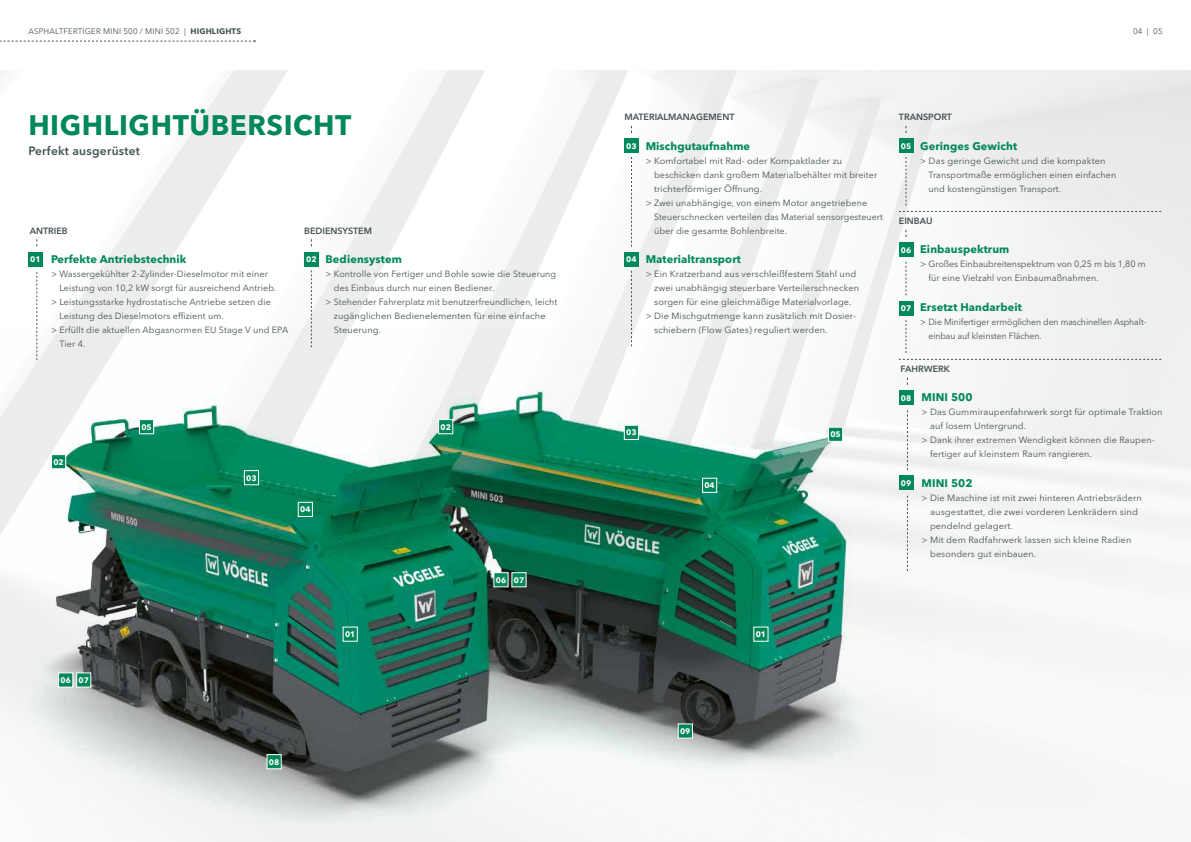
<style>
.page{position:relative;width:1191px;height:842px;background:#fff}
.page>*{position:absolute;margin:0;border:0;box-sizing:border-box;transform-origin:0 0}
.t1{font:700 28px "Avenir Next LT Pro";letter-spacing:.02em;color:#008858}
.t2{font:600 12px "Avenir Next LT Pro";letter-spacing:.02em;color:#455256}
.t3{font:700 11px "Avenir Next LT Pro";letter-spacing:.01em;color:#008858}
.t4{font:9px/14px "Avenir Next LT Pro";letter-spacing:.01em;color:#455256}
.t5{font:9px/14px "Avenir Next LT Pro";letter-spacing:-.01em;color:#455256}
.t6{font:600 9px "Avenir Next LT Pro";color:#455256}
.t7{font:9px "Avenir Next LT Pro";letter-spacing:.01em;color:#455256;scale:1.04 1}
.t8{font:700 8px "Avenir Next LT Pro";color:#fff}
.t9{font:8px "Avenir Next LT Pro";letter-spacing:.02em;color:#455256}
.s1{font-weight:700}
</style>
<div class="page">
<img style="left:0;top:71px;width:1191px;height:739px">
<img style="left:0;top:327px;width:936px;height:515px">
<img style="left:56px;top:392px;width:482px;height:227px">
<div style="left:28px;top:252px;width:15px;height:14px;background:#008858"></div>
<div style="left:266px;top:754px;width:16px;height:15px;background:#008858;border:1px solid #fff"></div>
<svg style="left:342px;top:626px;width:16px;height:16px"></svg>
<div style="left:244px;top:470px;width:15px;height:15px;background:#008858;border:1px solid #fff"></div>
<div style="left:624px;top:425px;width:15px;height:15px;background:#008858;border:1px solid #fff"></div>
<div style="left:51px;top:454px;width:15px;height:15px;background:#008858;border:1px solid #fff"></div>
<div style="left:828px;top:427px;width:15px;height:15px;background:#008858;border:1px solid #fff"></div>
<div style="left:298px;top:502px;width:15px;height:15px;background:#008858;border:1px solid #fff"></div>
<div style="left:702px;top:478px;width:15px;height:15px;background:#008858;border:1px solid #fff"></div>
<div style="left:438px;top:419px;width:15px;height:15px;background:#008858;border:1px solid #fff"></div>
<div style="left:58px;top:672px;width:15px;height:16px;background:#008858;border:1px solid #fff"></div>
<div style="left:493px;top:572px;width:15px;height:15px;background:#008858;border:1px solid #fff"></div>
<div style="left:76px;top:672px;width:15px;height:16px;background:#008858;border:1px solid #fff"></div>
<div style="left:511px;top:572px;width:15px;height:15px;background:#008858;border:1px solid #fff"></div>
<div style="left:677px;top:723px;width:16px;height:16px;background:#008858;border:1px solid #fff"></div>
<div style="left:139px;top:419px;width:15px;height:15px;background:#008858;border:1px solid #fff"></div>
<svg style="left:753px;top:626px;width:15px;height:16px"></svg>
<svg style="left:37px;top:272px;width:1px;height:88px"></svg>
<div style="left:624px;top:139px;width:14px;height:14px;background:#008858"></div>
<svg style="left:631px;top:157px;width:1px;height:90px"></svg>
<div style="left:624px;top:252px;width:14px;height:14px;background:#008858"></div>
<svg style="left:631px;top:271px;width:1px;height:75px"></svg>
<div style="left:304px;top:252px;width:14px;height:14px;background:#008858"></div>
<svg style="left:311px;top:270px;width:1px;height:77px"></svg>
<div style="left:899px;top:139px;width:14px;height:14px;background:#008858"></div>
<div style="left:899px;top:390px;width:14px;height:15px;background:#008858"></div>
<svg style="left:907px;top:410px;width:1px;height:60px"></svg>
<div style="left:899px;top:476px;width:14px;height:14px;background:#008858"></div>
<svg style="left:907px;top:496px;width:1px;height:75px"></svg>
<div style="left:899px;top:243px;width:14px;height:14px;background:#008858"></div>
<svg style="left:905px;top:262px;width:1px;height:33px"></svg>
<div style="left:899px;top:301px;width:14px;height:14px;background:#008858"></div>
<svg style="left:905px;top:320px;width:1px;height:33px"></svg>
<svg style="left:899px;top:157px;width:262px;height:55px"></svg>
<svg style="left:899px;top:359px;width:262px;height:1px"></svg>
<svg style="left:0;top:40px;width:256px;height:2px"></svg>
<p class="t9" style="left:28px;top:27px;width:214px">ASPHALTFERTIGER MINI 500 / MINI 502 | <span class="s1">HIGHLIGHTS</span></p>
<p class="t9" style="left:1133px;top:27px;width:31px">04 | 05</p>
<h1 class="t1" style="left:28px;top:108px;width:325px">HIGHLIGHTÜBERSICHT</h1>
<h2 class="t2" style="left:28px;top:143px;width:113px">Perfekt ausgerüstet</h2>
<p class="t6" style="left:30px;top:225px;width:39px">ANTRIEB</p>
<p class="t3" style="left:51px;top:252px;width:137px">Perfekte Antriebstechnik</p>
<p class="t4" style="left:51px;top:267px;width:218px">&gt; Wassergekühlter 2-Zylinder-Dieselmotor mit einer</p>
<p class="t4" style="left:59px;top:281px;width:218px">Leistung von 10,2 kW sorgt für ausreichend Antrieb.</p>
<p class="t4" style="left:51px;top:295px;width:221px">&gt; Leistungsstarke hydrostatische Antriebe setzen die</p>
<p class="t4" style="left:59px;top:309px;width:166px">Leistung des Dieselmotors effizient um.</p>
<p class="t4" style="left:51px;top:323px;width:239px">&gt; Erfüllt die aktuellen Abgasnormen EU Stage V und EPA</p>
<p class="t4" style="left:59px;top:337px;width:28px">Tier 4.</p>
<p class="t8" style="left:30px;top:254px;width:12px">01</p>
<p class="t6" style="left:304px;top:225px;width:69px">BEDIENSYSTEM</p>
<p class="t3" style="left:325px;top:252px;width:78px">Bediensystem</p>
<p class="t4" style="left:325px;top:267px;width:232px">&gt; Kontrolle von Fertiger und Bohle sowie die Steuerung</p>
<p class="t4" style="left:334px;top:281px;width:162px">des Einbaus durch nur einen Bediener.</p>
<p class="t4" style="left:325px;top:295px;width:233px">&gt; Stehender Fahrerplatz mit benutzerfreundlichen, leicht</p>
<p class="t4" style="left:334px;top:309px;width:213px">zugänglichen Bedienelementen für eine einfache</p>
<p class="t4" style="left:334px;top:323px;width:49px">Steuerung.</p>
<p class="t8" style="left:306px;top:254px;width:12px">02</p>
<p class="t8" style="left:53px;top:457px;width:12px">02</p>
<p class="t8" style="left:141px;top:422px;width:12px">05</p>
<p class="t8" style="left:61px;top:675px;width:12px">06</p>
<p class="t8" style="left:79px;top:675px;width:12px">07</p>
<p class="t8" style="left:246px;top:473px;width:12px">03</p>
<p class="t8" style="left:300px;top:505px;width:12px">04</p>
<p class="t8" style="left:345px;top:629px;width:12px">01</p>
<p class="t8" style="left:269px;top:757px;width:12px">08</p>
<p class="t8" style="left:440px;top:422px;width:12px">02</p>
<p class="t8" style="left:496px;top:575px;width:12px">06</p>
<p class="t8" style="left:514px;top:575px;width:12px">07</p>
<p class="t6" style="left:624px;top:112px;width:112px">MATERIALMANAGEMENT</p>
<p class="t3" style="left:645px;top:139px;width:106px">Mischgutaufnahme</p>
<p class="t4" style="left:645px;top:153px;width:198px">&gt; Komfortabel mit Rad- oder Kompaktlader zu</p>
<p class="t4" style="left:654px;top:167px;width:225px">beschicken dank großem Materialbehälter mit breiter</p>
<p class="t4" style="left:654px;top:181px;width:110px">trichterförmiger Öffnung.</p>
<p class="t4" style="left:645px;top:195px;width:223px">&gt; Zwei unabhängige, von einem Motor angetriebene</p>
<p class="t4" style="left:654px;top:209px;width:230px">Steuerschnecken verteilen das Material sensorgesteuert</p>
<p class="t4" style="left:654px;top:223px;width:135px">über die gesamte Bohlenbreite.</p>
<p class="t8" style="left:626px;top:141px;width:12px">03</p>
<p class="t8" style="left:626px;top:255px;width:12px">04</p>
<p class="t3" style="left:645px;top:253px;width:97px">Materialtransport</p>
<p class="t4" style="left:645px;top:267px;width:212px">&gt; Ein Kratzerband aus verschleißfestem Stahl und</p>
<p class="t4" style="left:654px;top:281px;width:206px">zwei unabhängig steuerbare Verteilerschnecken</p>
<p class="t4" style="left:654px;top:295px;width:199px">sorgen für eine gleichmäßige Materialvorlage.</p>
<p class="t4" style="left:645px;top:309px;width:212px">&gt; Die Mischgutmenge kann zusätzlich mit Dosier-</p>
<p class="t4" style="left:654px;top:323px;width:175px">schiebern (Flow Gates) reguliert werden.</p>
<p class="t8" style="left:626px;top:428px;width:12px">03</p>
<p class="t8" style="left:704px;top:481px;width:12px">04</p>
<p class="t8" style="left:830px;top:430px;width:12px">05</p>
<p class="t6" style="left:899px;top:112px;width:55px">TRANSPORT</p>
<p class="t3" style="left:920px;top:139px;width:99px">Geringes Gewicht</p>
<p class="t4" style="left:928px;top:153px;width:189px;text-indent:-8px">&gt; Das geringe Gewicht und die kompakten<br>Transportmaße ermöglichen einen einfachen und kostengünstigen Transport.</p>
<p class="t8" style="left:901px;top:141px;width:12px">05</p>
<p class="t6" style="left:899px;top:216px;width:35px">EINBAU</p>
<p class="t3" style="left:920px;top:242px;width:91px">Einbauspektrum</p>
<p class="t5" style="left:928px;top:257px;width:219px;text-indent:-8px">&gt; Großes Einbaubreitenspektrum von 0,25 m bis 1,80 m für eine Vielzahl von Einbaumaßnahmen.</p>
<p class="t8" style="left:901px;top:245px;width:12px">06</p>
<p class="t8" style="left:901px;top:303px;width:12px">07</p>
<p class="t3" style="left:920px;top:301px;width:103px">Ersetzt Handarbeit</p>
<p class="t5" style="left:928px;top:315px;width:219px;text-indent:-8px">&gt; Die Minifertiger ermöglichen den maschinellen Asphalt&shy;einbau auf kleinsten Flächen.</p>
<p class="t6" style="left:900px;top:363px;width:51px">FAHRWERK</p>
<p class="t3" style="left:921px;top:391px;width:53px">MINI 500</p>
<p class="t4" style="left:921px;top:405px;width:242px">&gt; Das Gummiraupenfahrwerk sorgt für optimale Traktion</p>
<p class="t4" style="left:930px;top:419px;width:98px">auf losem Untergrund.</p>
<p class="t4" style="left:921px;top:433px;width:235px">&gt; Dank ihrer extremen Wendigkeit können die Raupen-</p>
<p class="t4" style="left:930px;top:447px;width:163px">fertiger auf kleinstem Raum rangieren.</p>
<p class="t8" style="left:901px;top:393px;width:12px">08</p>
<p class="t8" style="left:901px;top:478px;width:12px">09</p>
<p class="t3" style="left:921px;top:476px;width:53px">MINI 502</p>
<p class="t4" style="left:921px;top:491px;width:222px">&gt; Die Maschine ist mit zwei hinteren Antriebsrädern</p>
<p class="t7" style="left:930px;top:506px;width:201px">ausgestattet, die zwei vorderen Lenkrädern sind</p>
<p class="t4" style="left:930px;top:519px;width:84px">pendelnd gelagert.</p>
<p class="t4" style="left:921px;top:533px;width:211px">&gt; Mit dem Radfahrwerk lassen sich kleine Radien</p>
<p class="t4" style="left:930px;top:547px;width:108px">besonders gut einbauen.</p>
<p class="t8" style="left:755px;top:629px;width:12px">01</p>
<p class="t8" style="left:680px;top:726px;width:12px">09</p>
</div>
